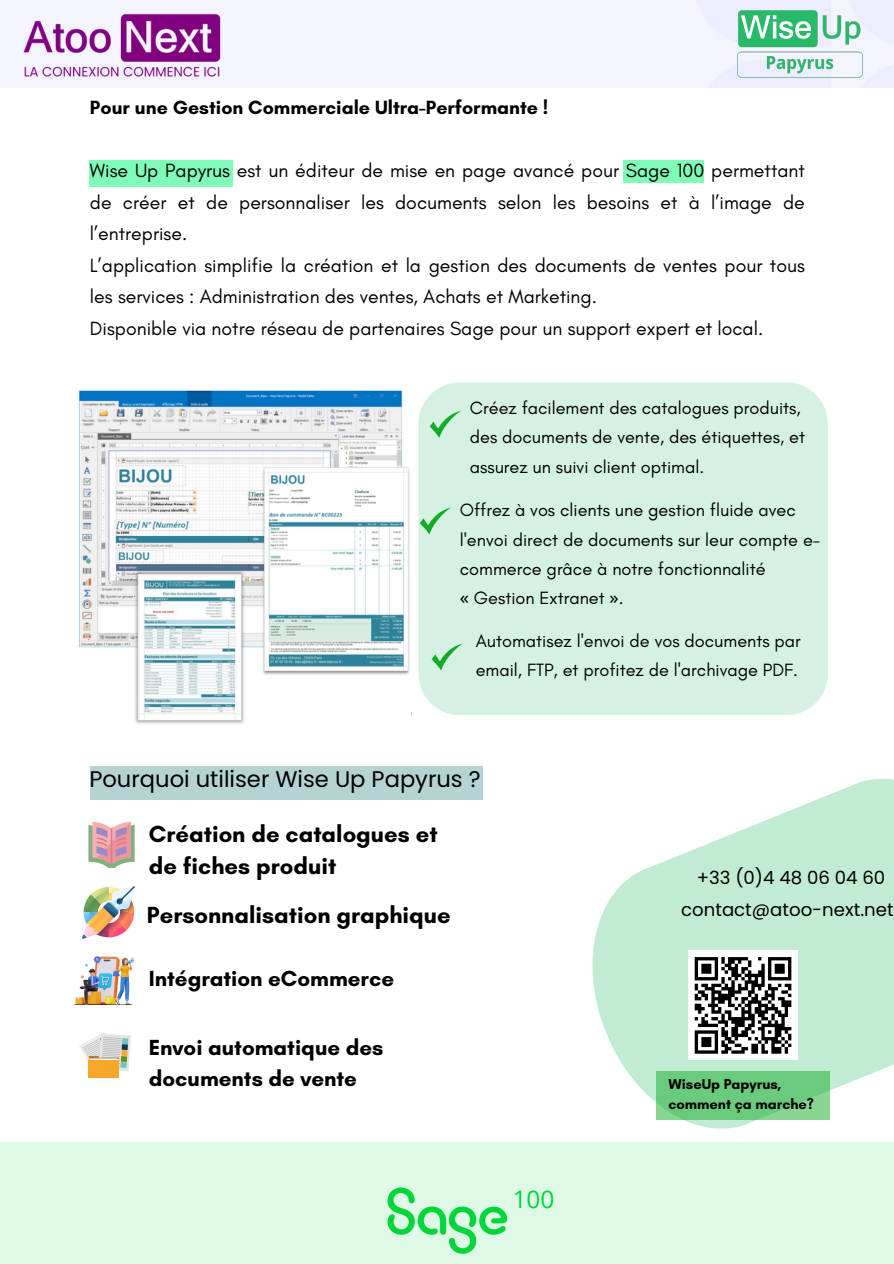
<style>
.page{position:relative;width:894px;height:1264px;background:#fff}
.page>*{position:absolute;margin:0;border:0;box-sizing:border-box;transform-origin:0 0}
.t1{font:24.3px "Open Sans";color:#00d639}
.t2{font:700 23.7px/32.7px "Glacial Indifference";color:#000}
.t3{font:22.65px "Poppins";color:#000}
.t4{font:700 22.2px/30.3px "Glacial Indifference";color:#000}
.t5{font:19.5px/31.5px "Glacial Indifference";color:#000}
.t6{font:700 19.5px "Glacial Indifference";color:#000}
.t7{font:18.15px/29.2px "Glacial Indifference";color:#000}
.t8{font:18.15px "Poppins";color:#000}
.t9{font:700 14.55px/20.2px "Glacial Indifference";color:#000}
.s1{font-family:"Noto Sans"}
</style>
<div class="page">
<div style="left:0;top:1142px;width:893px;height:121px;background:#def9e5"></div>
<svg style="left:387px;top:1187px;width:119px;height:66px"></svg>
<div style="left:623px;top:160px;width:80px;height:22px;background:#80fbb8"></div>
<div style="left:89px;top:160px;width:144px;height:26px;background:#80fbb8"></div>
<div style="left:418px;top:382px;width:409px;height:333px;background:#d4f1e1"></div>
<svg style="left:429px;top:411px;width:32px;height:27px"></svg>
<svg style="left:419px;top:507px;width:32px;height:27px"></svg>
<svg style="left:431px;top:643px;width:32px;height:27px"></svg>
<img style="left:78px;top:390px;width:334px;height:334px">
<svg style="left:79px;top:1032px;width:52px;height:46px"></svg>
<div style="left:90px;top:1058px;width:27px;height:18px;background:#cfcece"></div>
<div style="left:91px;top:1058px;width:27px;height:19px;background:#c4c3c3"></div>
<div style="left:91px;top:1059px;width:27px;height:19px;background:#fff"></div>
<div style="left:89px;top:1060px;width:30px;height:18px;background:#f9a72b"></div>
<img style="left:75px;top:956px;width:59px;height:48px">
<svg style="left:82px;top:886px;width:53px;height:53px"></svg>
<svg style="left:88px;top:822px;width:47px;height:46px;background:#cdadae"></svg>
<hr style="left:111px;top:828px;width:1px;height:35px;background:#e07984">
<div style="left:90px;top:765px;width:392px;height:34px;background:#b6d3d3"></div>
<svg style="left:592px;top:778px;width:301px;height:351px;fill:#c1ebd3"></svg>
<svg style="left:656px;top:1071px;width:173px;height:49px;background:#6ecc7f"></svg>
<img style="left:728px;top:5px;width:165px;height:78px">
<img style="left:10px;top:0;width:226px;height:88px">
<div style="left:687px;top:950px;width:110px;height:110px;background:#fff"></div>
<svg style="left:694px;top:957px;width:98px;height:97px"></svg>
<h4 class="t6" style="left:90px;top:96px;width:459px">Pour une Gestion Commerciale Ultra-Performante !</h4>
<p class="t5" style="left:90px;top:155px;width:716px">Wise Up Papyrus est un éditeur de mise en page avancé pour Sage 100 permettant de créer et de personnaliser les documents selon les besoins et à l’image de l’entreprise.<br>L’application simplifie la création et la gestion des documents de ventes pour tous les services : Administration des ventes, Achats et Marketing.<br>Disponible via notre réseau de partenaires Sage pour un support expert et local.</p>
<p class="t7" style="left:469px;top:393px;width:336px">Créez facilement des catalogues produits, des documents de vente, des étiquettes, et assurez un suivi client optimal.</p>
<h4 class="t7" style="left:459px;top:495px;width:362px">Offrez à vos clients une gestion fluide avec l'envoi direct de documents sur leur compte e&shy;commerce grâce à notre fonctionnalité<br><span class="s1">«</span> Gestion Extranet <span class="s1">»</span>.</h4>
<p class="t7" style="left:475px;top:626px;width:326px">Automatisez l'envoi de vos documents par email, FTP, et profitez de l'archivage PDF.</p>
<h4 class="t3" style="left:89px;top:762px;width:392px">Pourquoi utiliser Wise Up Papyrus ?</h4>
<h4 class="t2" style="left:149px;top:816px;width:290px">Création de catalogues et de fiches produit</h4>
<h4 class="t2" style="left:147px;top:898px;width:305px">Personnalisation graphique</h4>
<h4 class="t4" style="left:149px;top:962px;width:247px">Intégration eCommerce</h4>
<p class="t4" style="left:149px;top:1032px;width:236px">Envoi automatique des documents de vente</p>
<h2 class="t1" style="left:512px;top:1182px;width:43px">100</h2>
<h1 class="t8" style="left:696px;top:864px;width:190px">+33 (0)4 48 06 04 60</h1>
<p class="t8" style="left:681px;top:897px;width:214px">contact@atoo-next.net</p>
<p class="t9" style="left:668px;top:1073px;width:147px">WiseUp Papyrus, comment ça marche?</p>
</div>
